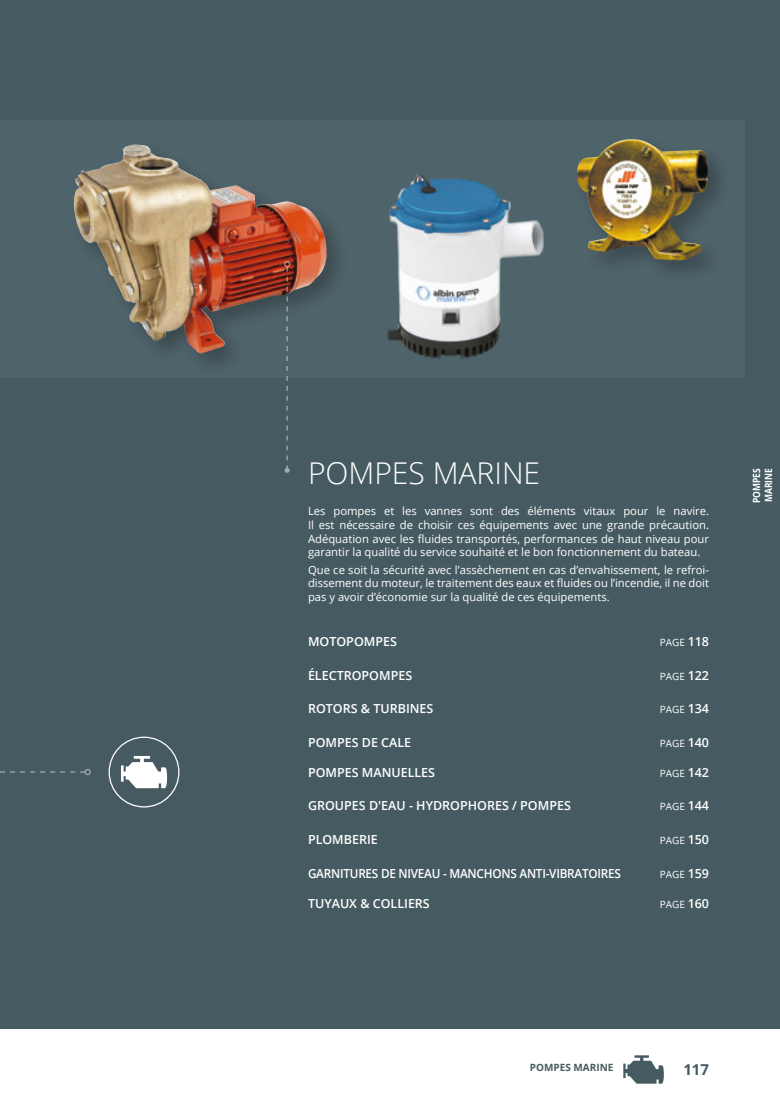
<style>
.page{position:relative;width:780px;height:1099px;background:#fff}
.page>*{position:absolute;margin:0;border:0;box-sizing:border-box;transform-origin:0 0}
.t1{font:300 30px "Open Sans";color:#fff}
.t2{font:700 15px "Open Sans";color:#465b61}
.t3{font:600 12.5px "Open Sans";color:#fff}
.t4{font:600 12.5px "Open Sans";letter-spacing:-.02em;color:#fff;scale:.94 1}
.t5{font:11.25px/13.8px "Open Sans";color:#fff;text-align:justify}
.t6{font:10px "Open Sans";color:#fff}
.t7{font:700 10px "Open Sans";color:#465b61}
.t8{font:700 10px/12px "Open Sans";color:#fff;scale:.85 1}
.s1{font-weight:600;font-size:12.5px}
</style>
<div class="page">
<svg style="left:623px;top:1055px;width:41px;height:28px"></svg>
<div style="left:0;top:0;width:780px;height:1028px;background:#465b61"></div>
<div style="left:0;top:120px;width:744px;height:257px;background:#4f636a"></div>
<svg style="left:0;top:769px;width:91px;height:6px"></svg>
<svg style="left:121px;top:756px;width:46px;height:32px"></svg>
<div style="left:109px;top:736px;width:70px;height:71px;border:1px solid #fff;border-radius:50%"></div>
<div style="left:69px;top:140px;width:281px;height:236px;background:#000;opacity:.25"></div>
<img style="left:74px;top:145px;width:57px;height:107px">
<div style="left:572px;top:134px;width:159px;height:149px;background:#000;opacity:.25"></div>
<img style="left:577px;top:139px;width:131px;height:121px">
<img style="left:387px;top:174px;width:156px;height:185px">
<svg style="left:284px;top:261px;width:6px;height:212px"></svg>
<p class="t1" style="left:308px;top:452px;width:234px">POMPES MARINE</p>
<p class="t5" style="left:308px;top:504px;width:402px">Les pompes et les vannes sont des éléments vitaux pour le navire.<br>Il est nécessaire de choisir ces équipements avec une grande précaution.<br>Adéquation avec les fluides transportés, performances de haut niveau pour garantir la qualité du service souhaité et le bon fonctionnement du bateau.</p>
<p class="t5" style="left:308px;top:562px;width:402px">Que ce soit la sécurité avec l’assèchement en cas d’envahissement, le refroi&shy;dissement du moteur, le traitement des eaux et fluides ou l’incendie, il ne doit pas y avoir d’économie sur la qualité de ces équipements.</p>
<p class="t3" style="left:308px;top:633px;width:90px">MOTOPOMPES</p>
<p class="t6" style="left:659px;top:635px;width:51px">PAGE <span class="s1">118</span></p>
<p class="t3" style="left:308px;top:666px;width:106px">ÉLECTROPOMPES</p>
<p class="t6" style="left:659px;top:669px;width:51px">PAGE <span class="s1">122</span></p>
<p class="t3" style="left:308px;top:700px;width:127px">ROTORS &amp; TURBINES</p>
<p class="t6" style="left:659px;top:702px;width:51px">PAGE <span class="s1">134</span></p>
<p class="t3" style="left:308px;top:733px;width:105px">POMPES DE CALE</p>
<p class="t6" style="left:659px;top:736px;width:51px">PAGE <span class="s1">140</span></p>
<p class="t3" style="left:308px;top:763px;width:129px">POMPES MANUELLES</p>
<p class="t6" style="left:659px;top:766px;width:51px">PAGE <span class="s1">142</span></p>
<p class="t3" style="left:308px;top:797px;width:264px">GROUPES D'EAU - HYDROPHORES / POMPES</p>
<p class="t6" style="left:659px;top:800px;width:51px">PAGE <span class="s1">144</span></p>
<p class="t3" style="left:308px;top:830px;width:71px">PLOMBERIE</p>
<p class="t6" style="left:659px;top:833px;width:51px">PAGE <span class="s1">150</span></p>
<p class="t4" style="left:308px;top:864px;width:334px">GARNITURES DE NIVEAU - MANCHONS ANTI-VIBRATOIRES</p>
<p class="t6" style="left:659px;top:867px;width:51px">PAGE <span class="s1">159</span></p>
<p class="t3" style="left:308px;top:894px;width:123px">TUYAUX &amp; COLLIERS</p>
<p class="t6" style="left:659px;top:897px;width:51px">PAGE <span class="s1">160</span></p>
<p class="t8" style="left:750px;top:503px;width:43px;rotate:-90deg">POMPES<br>MARINE</p>
<p class="t7" style="left:530px;top:1060px;width:85px">POMPES MARINE</p>
<h2 class="t2" style="left:683px;top:1058px;width:27px">117</h2>
</div>
